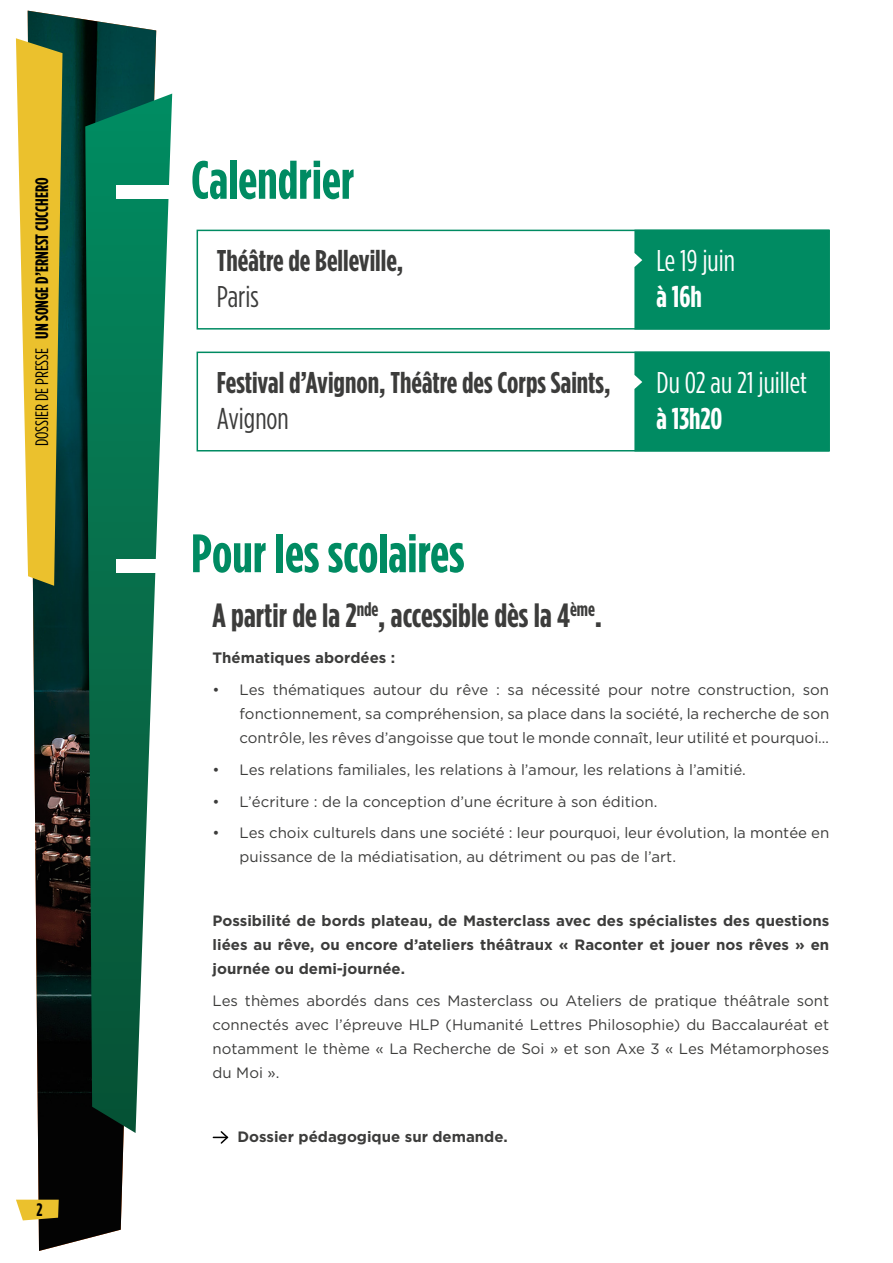
<style>
.page{position:relative;width:893px;height:1263px;background:#fff}
.page>*{position:absolute;margin:0;border:0;box-sizing:border-box;transform-origin:0 0}
.t1{font:700 54px "Gotham Condensed";color:#008b62}
.t2{font:700 33.45px "Gotham Condensed";color:#3c3c3b}
.t3{font:700 30px/36px "Gotham Condensed";color:#3c3c3b}
.t4{font:30px/36px "Gotham Condensed";color:#fff}
.t5{font:700 18px "Gotham Condensed";color:#000}
.t6{font:15px/24px "Gotham";color:#3c3c3b;text-align:justify}
.t7{font:700 15px/24px "Gotham";color:#3c3c3b;text-align:justify}
.s1{font-weight:400}
.s2{font-weight:700}
</style>
<div class="page">
<img style="left:28px;top:11px;width:128px;height:1240px">
<svg style="left:85px;top:94px;width:87px;height:1039px"></svg>
<svg style="left:16px;top:38px;width:47px;height:548px;background:#d2ba4b"></svg>
<svg style="left:16px;top:1200px;width:43px;height:20px"></svg>
<div style="left:24px;top:1201px;width:30px;height:15px;background:#ebc12d"></div>
<div style="left:197px;top:230px;width:633px;height:100px;border:2px solid #008b62"></div>
<div style="left:197px;top:352px;width:633px;height:99px;border:2px solid #008b62"></div>
<svg style="left:213px;top:1131px;width:16px;height:13px"></svg>
<div style="left:116px;top:185px;width:63px;height:14px;background:#fff"></div>
<div style="left:116px;top:559px;width:63px;height:13px;background:#fff"></div>
<div style="left:634px;top:230px;width:195px;height:100px;background:#008b62"></div>
<div style="left:634px;top:352px;width:195px;height:99px;background:#008b62"></div>
<p class="t5" style="left:31px;top:446px;width:270px;rotate:-90deg"><span class="s1">DOSSIER DE PRESSE</span> UN SONGE D’ERNEST CUCCHERO</p>
<p class="t5" style="left:36px;top:1199px;width:7px">2</p>
<p class="t1" style="left:191px;top:148px;width:165px">Calendrier</p>
<p class="t3" style="left:217px;top:243px;width:188px">Théâtre de Belleville,<br><span class="s1">Paris</span></p>
<p class="t3" style="left:217px;top:365px;width:395px">Festival d’Avignon, Théâtre des Corps Saints,<br><span class="s1">Avignon</span></p>
<p class="t1" style="left:191px;top:522px;width:275px">Pour les scolaires</p>
<p class="t4" style="left:657px;top:242px;width:80px">Le 19 juin <span class="s2">à 16h</span></p>
<p class="t4" style="left:657px;top:364px;width:152px">Du 02 au 21 juillet <span class="s2">à 13h20</span></p>
<p class="t2" style="left:213px;top:596px;width:391px">A partir de la 2<sup>nde</sup>, accessible dès la 4<sup>ème</sup>.</p>
<p class="t7" style="left:213px;top:645px;width:184px">Thématiques abordées :</p>
<p class="t6" style="left:240px;top:677px;width:591px;text-indent:-27px">• Les thématiques autour du rêve : sa nécessité pour notre construction, son fonctionnement, sa compréhension, sa place dans la société, la recherche de son contrôle, les rêves d’angoisse que tout le monde connaît, leur utilité et pourquoi…</p>
<p class="t6" style="left:213px;top:757px;width:535px">• Les relations familiales, les relations à l’amour, les relations à l’amitié.</p>
<p class="t6" style="left:213px;top:789px;width:446px">• L’écriture : de la conception d’une écriture à son édition.</p>
<p class="t6" style="left:240px;top:821px;width:591px;text-indent:-27px">• Les choix culturels dans une société : leur pourquoi, leur évolution, la montée en puissance de la médiatisation, au détriment ou pas de l’art.</p>
<p class="t7" style="left:213px;top:909px;width:618px">Possibilité de bords plateau, de Masterclass avec des spécialistes des questions liées au rêve, ou encore d’ateliers théâtraux « Raconter et jouer nos rêves » en journée ou demi-journée.</p>
<p class="t6" style="left:213px;top:988px;width:618px">Les thèmes abordés dans ces Masterclass ou Ateliers de pratique théâtrale sont connectés avec l’épreuve HLP (Humanité Lettres Philosophie) du Baccalauréat et notamment le thème « La Recherche de Soi » et son Axe 3 « Les Métamorphoses du Moi ».</p>
<p class="t7" style="left:237px;top:1125px;width:272px">Dossier pédagogique sur demande.</p>
</div>
